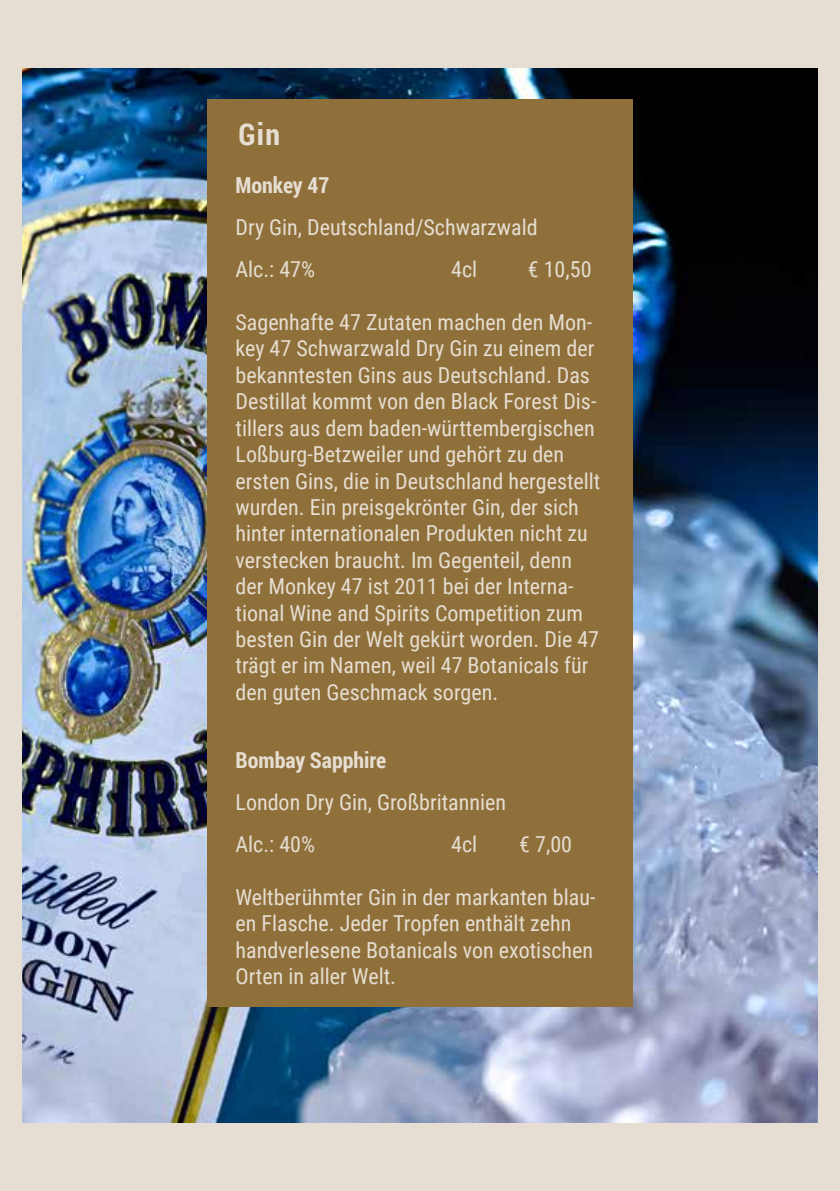
<style>
.page{position:relative;width:840px;height:1191px;background:#fff}
.page>*{position:absolute;margin:0;border:0;box-sizing:border-box;transform-origin:0 0}
.t1{font:700 30px "Roboto Condensed";color:#e6ded2}
.t2{font:22px/26.4px "Roboto Condensed";color:#e6ded2}
.t3{font:700 22px "Roboto Condensed";color:#e6ded2}
</style>
<div class="page">
<div style="left:0;top:0;width:839px;height:1191px;background:#e6ded2"></div>
<img style="left:23px;top:68px;width:793px;height:1055px">
<div style="left:207px;top:99px;width:425px;height:907px;background:#8f703b"></div>
<h1 class="t1" style="left:238px;top:113px;width:43px">Gin</h1>
<p class="t3" style="left:235px;top:170px;width:95px">Monkey 47</p>
<p class="t2" style="left:235px;top:205px;width:303px;line-height:42px">Dry Gin, Deutschland/Schwarzwald<br>Alc.: 47%</p>
<p class="t2" style="left:451px;top:255px;width:28px">4cl</p>
<p class="t2" style="left:527px;top:255px;width:65px">€ 10,50</p>
<p class="t2" style="left:235px;top:308px;width:366px">Sagenhafte 47 Zutaten machen den Mon&shy;key 47 Schwarzwald Dry Gin zu einem der bekanntesten Gins aus Deutschland. Das Destillat kommt von den Black Forest Dis&shy;tillers aus dem baden-württembergischen Loßburg-Betzweiler und gehört zu den ersten Gins, die in Deutschland hergestellt wurden. Ein preisgekrönter Gin, der sich hinter internationalen Produkten nicht zu verstecken braucht. Im Gegenteil, denn der Monkey 47 ist 2011 bei der Interna&shy;tional Wine and Spirits Competition zum besten Gin der Welt gekürt worden. Die 47 trägt er im Namen, weil 47 Botanicals für den guten Geschmack sorgen.</p>
<p class="t3" style="left:235px;top:745px;width:152px">Bombay Sapphire</p>
<p class="t2" style="left:235px;top:780px;width:272px;line-height:42px">London Dry Gin, Großbritannien<br>Alc.: 40%</p>
<p class="t2" style="left:451px;top:830px;width:28px">4cl</p>
<p class="t2" style="left:519px;top:830px;width:54px">€ 7,00</p>
<p class="t2" style="left:235px;top:883px;width:361px">Weltberühmter Gin in der markanten blau&shy;en Flasche. Jeder Tropfen enthält zehn handverlesene Botanicals von exotischen Orten in aller Welt.</p>
</div>
